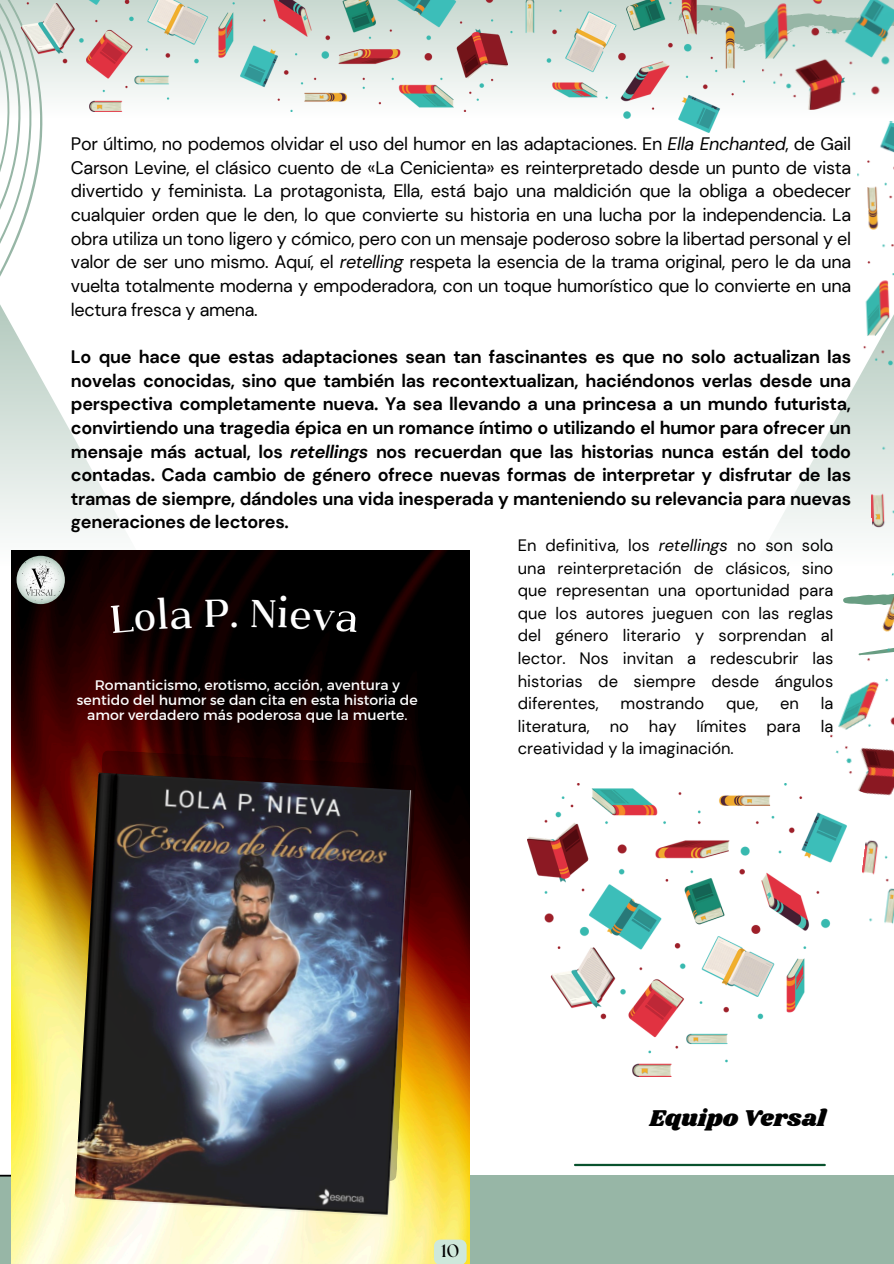
<style>
.page{position:relative;width:894px;height:1264px;background:#fff}
.page>*{position:absolute;margin:0;border:0;box-sizing:border-box;transform-origin:0 0}
.t1{font:500 46.5px "Kulachat Serif";color:#fefefe}
.t2{font:23.7px "Shrikhand";color:#000}
.t3{font:18px/23.7px "DM Sans";letter-spacing:-.02em;color:#000;text-align:justify}
.t4{font:700 18px/23.7px "DM Sans";letter-spacing:-.02em;color:#000;text-align:justify}
.t5{font:700 18px "The Seasons";color:#000}
.t6{font:16.5px/22.5px "DM Sans";color:#000;text-align:justify}
.t7{font:14.1px/14.9px "Kief Montaser Regular";color:#fefefe;text-align:center}
.s1{font-style:italic}
</style>
<div class="page">
<svg style="left:774px;top:387px;width:90px;height:146px"></svg>
<svg style="left:0;top:399px;width:126px;height:168px"></svg>
<div style="left:0;top:1175px;width:893px;height:88px;background:#97b6a6"></div>
<svg style="left:0;top:0;width:53px;height:399px"></svg>
<svg style="left:0;top:1166px;width:12px;height:19px"></svg>
<img style="left:12px;top:550px;width:458px;height:713px">
<svg style="left:744px;top:0;width:9px;height:51px"></svg>
<hr style="left:575px;top:1163px;width:249px;height:3px;background:#09522d">
<img style="left:527px;top:783px;width:305px;height:293px">
<img style="left:1px;top:0;width:239px;height:111px">
<img style="left:240px;top:0;width:258px;height:112px">
<img style="left:498px;top:0;width:246px;height:132px">
<img style="left:753px;top:0;width:140px;height:110px">
<svg style="left:82px;top:750px;width:334px;height:430px;background:#3d1102"></svg>
<img style="left:74px;top:772px;width:338px;height:444px">
<img style="left:17px;top:556px;width:48px;height:48px;border-radius:50%">
<img style="left:854px;top:121px;width:39px;height:267px">
<img style="left:864px;top:337px;width:29px;height:188px">
<img style="left:815px;top:525px;width:78px;height:336px">
<img style="left:843px;top:753px;width:50px;height:171px">
<div style="left:434px;top:1239px;width:32px;height:24px;background:#cee8db;border-radius:6px"></div>
<svg style="left:111px;top:597px;width:81px;height:36px;background:#0b0000"></svg>
<svg style="left:205px;top:599px;width:23px;height:28px"></svg>
<div style="left:252px;top:595px;width:106px;height:37px;background:#000"></div>
<p class="t3" style="left:71px;top:132px;width:781px">Por último, no podemos olvidar el uso del humor en las adaptaciones. En <span class="s1">Ella Enchanted</span>, de Gail Carson Levine, el clásico cuento de «La Cenicienta» es reinterpretado desde un punto de vista divertido y feminista. La protagonista, Ella, está bajo una maldición que la obliga a obedecer cualquier orden que le den, lo que convierte su historia en una lucha por la independencia. La obra utiliza un tono ligero y cómico, pero con un mensaje poderoso sobre la libertad personal y el valor de ser uno mismo. Aquí, el <span class="s1">retelling</span> respeta la esencia de la trama original, pero le da una vuelta totalmente moderna y empoderadora, con un toque humorístico que lo convierte en una lectura fresca y amena.</p>
<p class="t4" style="left:71px;top:345px;width:781px">Lo que hace que estas adaptaciones sean tan fascinantes es que no solo actualizan las novelas conocidas, sino que también las recontextualizan, haciéndonos verlas desde una perspectiva completamente nueva. Ya sea llevando a una princesa a un mundo futurista, convirtiendo una tragedia épica en un romance íntimo o utilizando el humor para ofrecer un mensaje más actual, los <span class="s1">retellings</span> nos recuerdan que las historias nunca están del todo contadas. Cada cambio de género ofrece nuevas formas de interpretar y disfrutar de las tramas de siempre, dándoles una vida inesperada y manteniendo su relevancia para nuevas generaciones de lectores.</p>
<p class="t1" style="left:229px;top:583px;width:12px">.</p>
<p class="t7" style="left:77px;top:677px;width:342px">Romanticismo, erotismo, acción, aventura y sentido del humor se dan cita en esta historia de amor verdadero más poderosa que la muerte.</p>
<p class="t6" style="left:517px;top:534px;width:317px">En definitiva, los <span class="s1">retellings</span> no son solo</p>
<p class="t6" style="left:829px;top:534px;width:5px">.</p>
<p class="t6" style="left:517px;top:557px;width:317px">una reinterpretación de clásicos, sino que representan una oportunidad para que los autores jueguen con las reglas del género literario y sorprendan al lector. Nos invitan a redescubrir las historias de siempre desde ángulos diferentes,</p>
<p class="t6" style="left:517px;top:692px;width:317px;text-indent:303px">la literatura, no hay límites para la creatividad y la imaginación.</p>
<p class="t6" style="left:620px;top:692px;width:85px">mostrando</p>
<p class="t6" style="left:726px;top:692px;width:34px">que,</p>
<p class="t6" style="left:779px;top:692px;width:20px">en</p>
<p class="t5" style="left:441px;top:1242px;width:20px">10</p>
<p class="t2" style="left:649px;top:1101px;width:178px">Equipo Versal</p>
</div>
